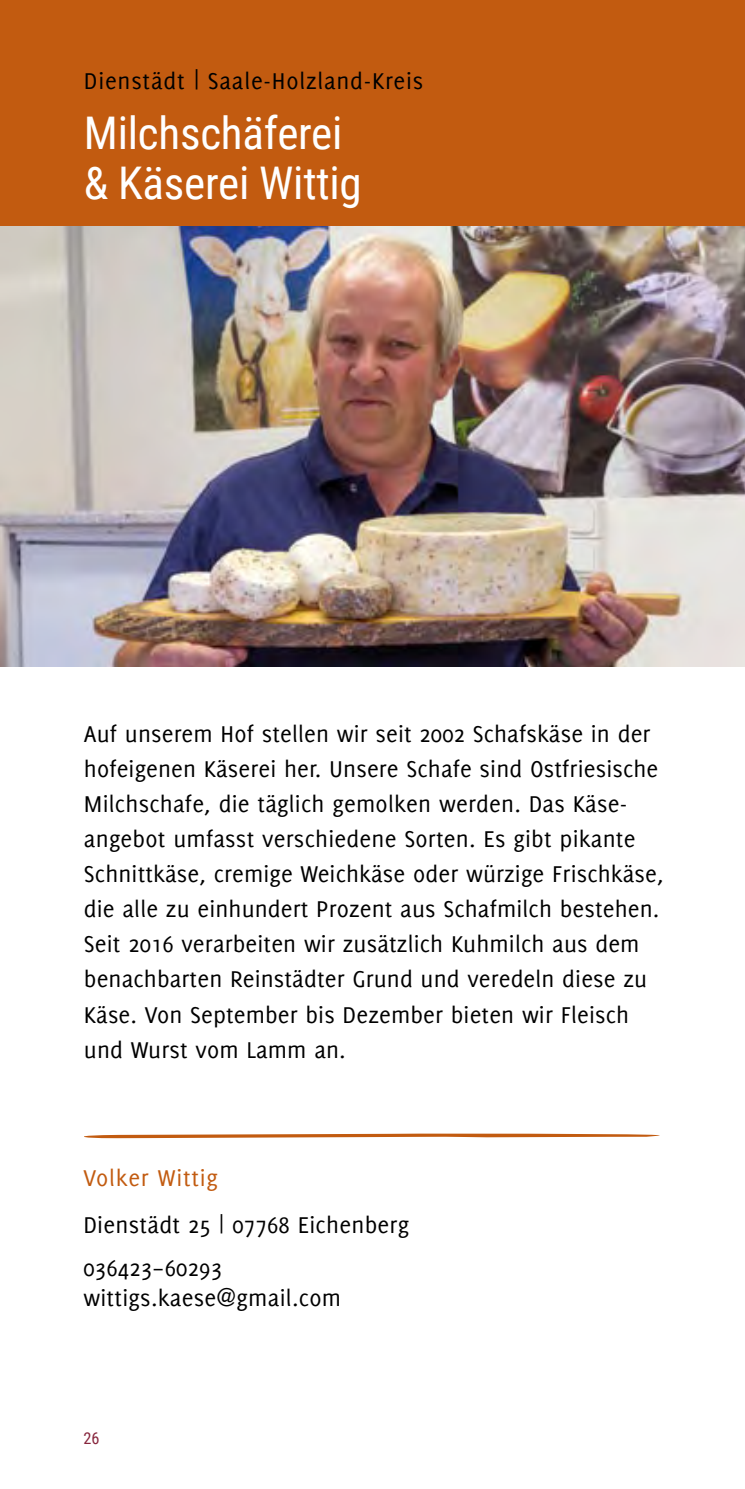
<style>
.page{position:relative;width:745px;height:1489px;background:#fff}
.page>*{position:absolute;margin:0;border:0;box-sizing:border-box;transform-origin:0 0}
.t1{font:45px/50px "Roboto Condensed";letter-spacing:-.005em;color:#fff}
.t2{font:25px/35px "Delicious";letter-spacing:.005em;color:#000}
.t3{font:25px "Delicious";letter-spacing:.03em;color:#000}
.t4{font:25px "Delicious";letter-spacing:.03em;color:#c25b10}
.t5{font:16.25px "Roboto Condensed";color:#87263d}
.s1{font-size:26.25px}
</style>
<div class="page">
<div style="left:0;top:0;width:744px;height:227px;background:#c25b10"></div>
<img style="left:0;top:227px;width:744px;height:439px">
<svg style="left:84px;top:1133px;width:575px;height:5px"></svg>
<p class="t3" style="left:84px;top:67px;width:341px">Dienstädt <span class="s1">|</span> Saale-Holzland-Kreis</p>
<h1 class="t1" style="left:84px;top:106px;width:279px">Milchschäferei &amp; Käserei Wittig</h1>
<p class="t2" style="left:84px;top:716px;width:580px">Auf unserem Hof stellen wir seit 2002 Schafskäse in der hofeigenen Käserei her. Unsere Schafe sind Ostfriesische Milchschafe, die täglich gemolken werden. Das Käse&shy;angebot umfasst verschiedene Sorten. Es gibt pikante Schnittkäse, cremige Weichkäse oder würzige Frischkäse, die alle zu einhundert Prozent aus Schafmilch bestehen.<br>Seit 2016 verarbeiten wir zusätzlich Kuhmilch aus dem benachbarten Reinstädter Grund und veredeln diese zu Käse. Von September bis Dezember bieten wir Fleisch und Wurst vom Lamm an.</p>
<p class="t4" style="left:83px;top:1163px;width:136px">Volker Wittig</p>
<p class="t2" style="left:83px;top:1203px;width:327px;line-height:42.5px">Dienstädt 25 | 07768 Eichenberg<br>036423–60293</p>
<p class="t2" style="left:83px;top:1279px;width:259px">wittigs.kaese@gmail.com</p>
<p class="t5" style="left:83px;top:1427px;width:18px">26</p>
</div>
